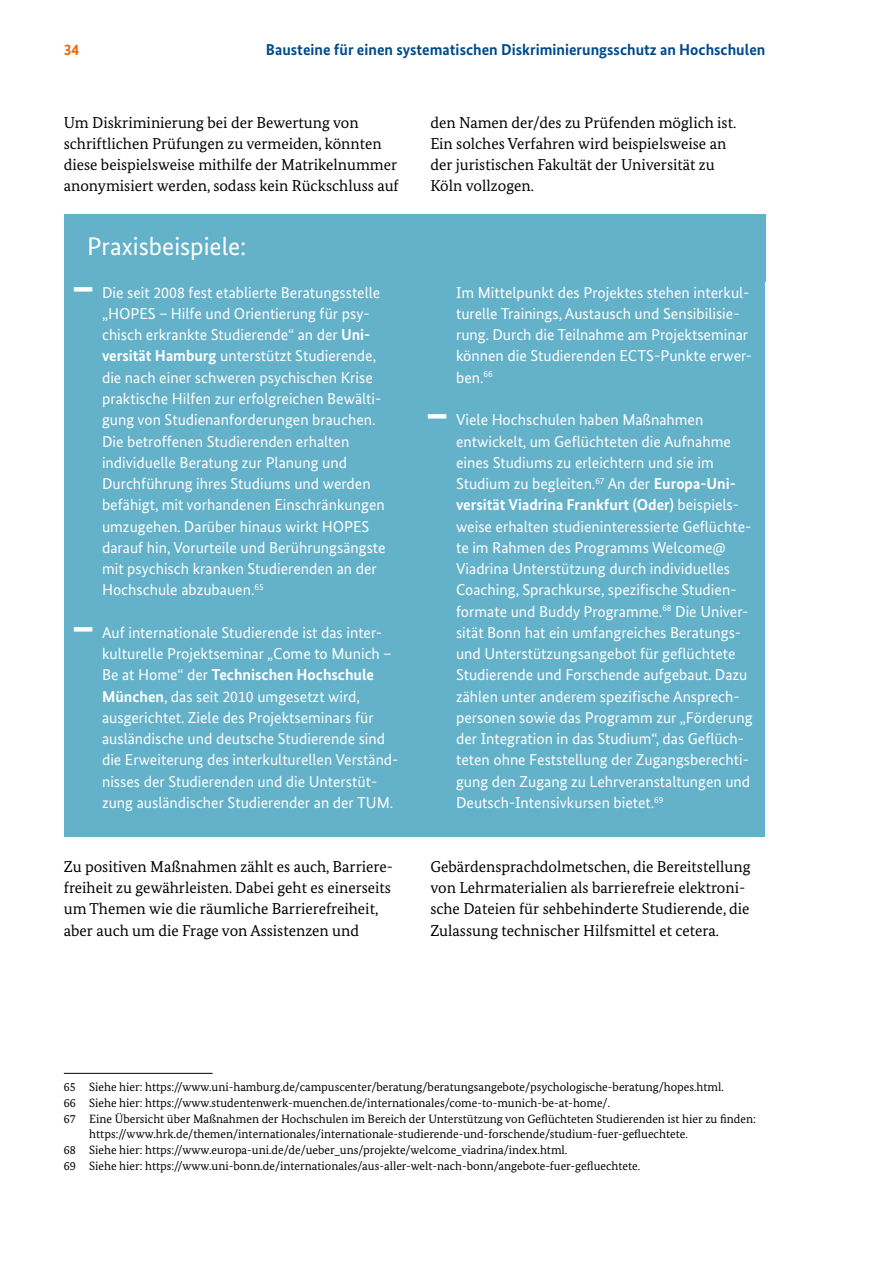
<style>
.page{position:relative;width:893px;height:1263px;background:#fff}
.page>*{position:absolute;margin:0;border:0;box-sizing:border-box;transform-origin:0 0}
.t1{font:67.8px "Bundes Sans";color:#fff;scale:.43 1}
.E-Box_E-01-H1_Box_HL_hellblau{font:25.5px "Bundes Sans";color:#fff}
.t2{font:15.75px/21.3px "Bundes Sans";color:#fff}
.D-Inhalt_D-01a-P_Body_nBox{font:15.75px/21.3px "Bundes Serif";color:#000}
.D-Inhalt_D-01a-P_Body{font:15.75px/21.3px "Bundes Serif";color:#000}
.t3{font:700 15.75px "Bundes Sans";color:#004a8b}
.t4{font:700 15.75px "Bundes Sans";color:#ec6705}
.D-Inhalt_D-03-P_Fussnote{font:12px/15.8px "Bundes Serif";color:#000}
.s1{font-weight:700}
</style>
<div class="page">
<hr style="left:64px;top:1073px;width:149px;height:1px;background:#000">
<div style="left:64px;top:214px;width:701px;height:68px;background:#64b1ca"></div>
<div style="left:65px;top:260px;width:700px;height:364px;background:#64b1ca"></div>
<div style="left:65px;top:600px;width:700px;height:237px;background:#64b1ca"></div>
<p class="t4" style="left:64px;top:40px;width:17px">34</p>
<p class="t3" style="left:266px;top:40px;width:501px">Bausteine für einen systematischen Diskriminierungsschutz an Hochschulen</p>
<p class="D-Inhalt_D-01a-P_Body" style="left:64px;top:111px;width:337px">Um Diskriminierung bei der Bewertung von schriftlichen Prüfungen zu vermeiden, könnten diese beispielsweise mithilfe der Matrikelnummer anonymisiert werden, sodass kein Rückschluss auf</p>
<h4 class="E-Box_E-01-H1_Box_HL_hellblau" style="left:87px;top:231px;width:161px">Praxisbeispiele:</h4>
<p class="t1" style="left:72px;top:245px;width:53px">—</p>
<p class="t2" style="left:102px;top:281px;width:285px">Die seit 2008 fest etablierte Beratungsstelle „HOPES – Hilfe und Orientierung für psy&shy;chisch erkrankte Studierende“ an der <span class="s1">Uni&shy;versität Hamburg</span> unterstützt Studierende, die nach einer schweren psychischen Krise praktische Hilfen zur erfolgreichen Bewälti&shy;gung von Studienanforderungen brauchen.<br>Die betroffenen Studierenden erhalten individuelle Beratung zur Planung und Durchführung ihres Studiums und werden befähigt, mit vorhandenen Einschränkungen umzugehen. Darüber hinaus wirkt HOPES darauf hin, Vorurteile und Berührungsängste mit psychisch kranken Studierenden an der Hochschule abzubauen.<sup>65</sup></p>
<p class="t1" style="left:72px;top:585px;width:53px">—</p>
<p class="t2" style="left:102px;top:622px;width:298px">Auf internationale Studierende ist das inter&shy;kulturelle Projektseminar „Come to Munich – Be at Home“ der <span class="s1">Technischen Hochschule München</span>, das seit 2010 umgesetzt wird, ausgerichtet. Ziele des Projektseminars für ausländische und deutsche Studierende sind die Erweiterung des interkulturellen Verständ&shy;nisses der Studierenden und die Unterstüt&shy;zung ausländischer Studierender an der TUM.</p>
<p class="D-Inhalt_D-01a-P_Body" style="left:430px;top:111px;width:307px">den Namen der/des zu Prüfenden möglich ist.<br>Ein solches Verfahren wird beispielsweise an der juristischen Fakultät der Universität zu Köln vollzogen.</p>
<p class="t2" style="left:456px;top:281px;width:298px">Im Mittelpunkt des Projektes stehen interkul&shy;turelle Trainings, Austausch und Sensibilisie&shy;rung. Durch die Teilnahme am Projektseminar können die Studierenden ECTS-Punkte erwer&shy;ben.<sup>66</sup></p>
<p class="t1" style="left:426px;top:373px;width:53px">—</p>
<p class="t2" style="left:456px;top:409px;width:298px">Viele Hochschulen haben Maßnahmen entwickelt, um Geflüchteten die Aufnahme eines Studiums zu erleichtern und sie im Studium zu begleiten.<sup>67</sup> An der <span class="s1">Europa-Uni&shy;versität Viadrina Frankfurt (Oder)</span> beispiels&shy;weise erhalten studieninteressierte Geflüchte&shy;te im Rahmen des Programms Welcome@ Viadrina Unterstützung durch individuelles Coaching, Sprachkurse, spezifische Studien&shy;formate und Buddy Programme.<sup>68</sup> Die Univer&shy;sität Bonn hat ein umfangreiches Beratungs&shy;und Unterstützungsangebot für geflüchtete Studierende und Forschende aufgebaut. Dazu zählen unter anderem spezifische Ansprech&shy;personen sowie das Programm zur „Förderung der Integration in das Studium“, das Geflüch&shy;teten ohne Feststellung der Zugangsberechti&shy;gung den Zugang zu Lehrveranstaltungen und Deutsch-Intensivkursen bietet.<sup>69</sup></p>
<p class="D-Inhalt_D-01a-P_Body_nBox" style="left:64px;top:855px;width:331px">Zu positiven Maßnahmen zählt es auch, Barriere&shy;freiheit zu gewährleisten. Dabei geht es einerseits um Themen wie die räumliche Barrierefreiheit, aber auch um die Frage von Assistenzen und</p>
<p class="D-Inhalt_D-01a-P_Body_nBox" style="left:430px;top:855px;width:322px">Gebärdensprachdolmetschen, die Bereitstellung von Lehrmaterialien als barrierefreie elektroni&shy;sche Dateien für sehbehinderte Studierende, die Zulassung technischer Hilfsmittel et cetera.</p>
<p class="D-Inhalt_D-03-P_Fussnote" style="left:64px;top:1079px;width:662px">65 Siehe hier: https://www.uni-hamburg.de/campuscenter/beratung/beratungsangebote/psychologische-beratung/hopes.html.</p>
<p class="D-Inhalt_D-03-P_Fussnote" style="left:64px;top:1095px;width:548px">66 Siehe hier: https://www.studentenwerk-muenchen.de/internationales/come-to-munich-be-at-home/.</p>
<p class="D-Inhalt_D-03-P_Fussnote" style="left:89px;top:1110px;width:668px;text-indent:-26px">67 Eine Übersicht über Maßnahmen der Hochschulen im Bereich der Unterstützung von Geflüchteten Studierenden ist hier zu finden: https://www.hrk.de/themen/internationales/internationale-studierende-und-forschende/studium-fuer-gefluechtete.</p>
<p class="D-Inhalt_D-03-P_Fussnote" style="left:64px;top:1142px;width:505px">68 Siehe hier: https://www.europa-uni.de/de/ueber_uns/projekte/welcome_viadrina/index.html.</p>
<p class="D-Inhalt_D-03-P_Fussnote" style="left:64px;top:1158px;width:578px">69 Siehe hier: https://www.uni-bonn.de/internationales/aus-aller-welt-nach-bonn/angebote-fuer-gefluechtete.</p>
</div>
